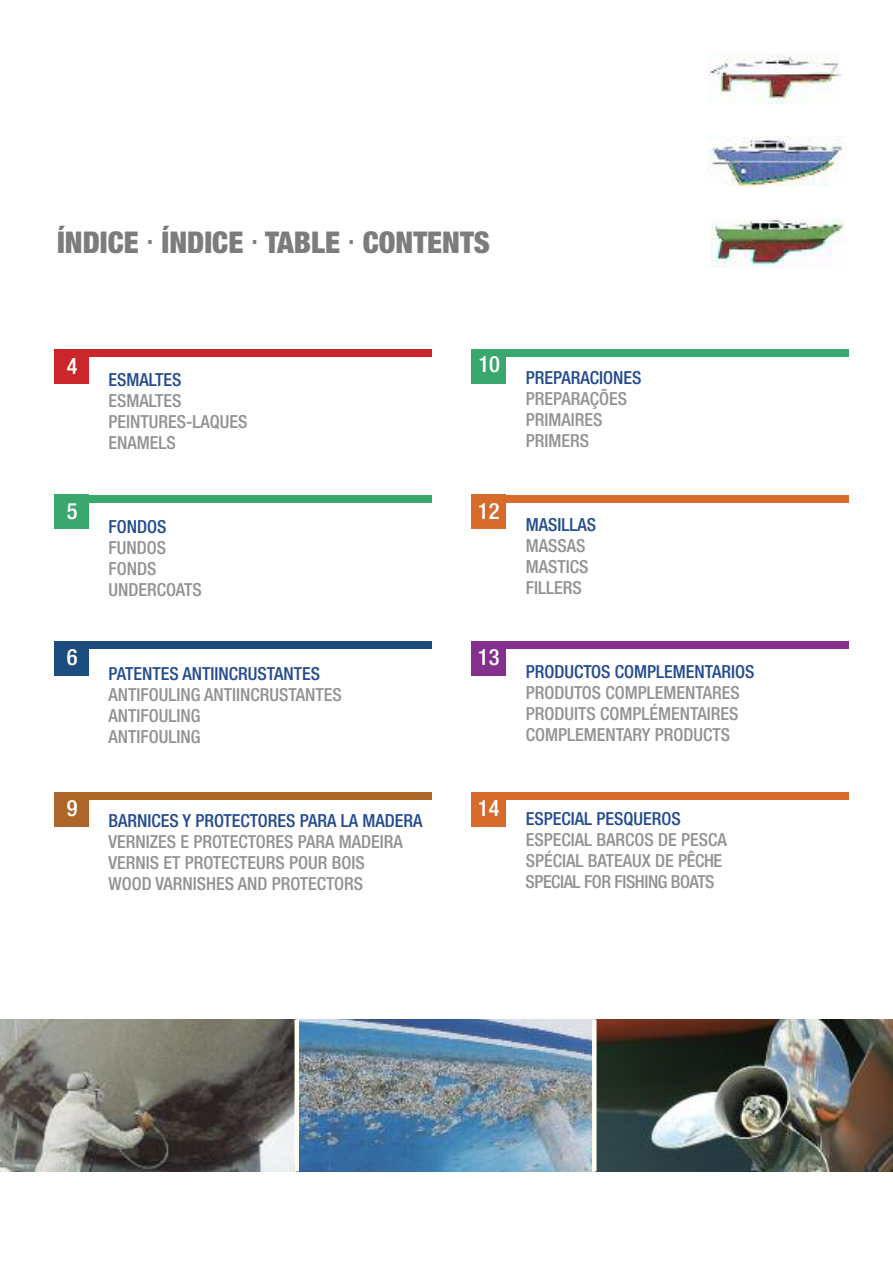
<style>
.page{position:relative;width:893px;height:1263px;background:#fff}
.page>*{position:absolute;margin:0;border:0;box-sizing:border-box;transform-origin:0 0}
.t1{font:900 condensed 30px "Helvetica Neue";color:#7d7c7d}
.t2{font:500 condensed 22.5px "Helvetica Neue LT Com";color:#fff}
.t3{font:500 condensed 18px/21px "Helvetica Neue LT Com";color:#939293}
.t4{font:500 condensed 18px "Helvetica Neue LT Com";color:#234b8e}
</style>
<div class="page">
<div style="left:55px;top:349px;width:34px;height:34px;background:#cb262a"></div>
<div style="left:87px;top:349px;width:345px;height:8px;background:#cb262a"></div>
<div style="left:87px;top:495px;width:345px;height:7px;background:#3aa76e"></div>
<div style="left:87px;top:641px;width:345px;height:7px;background:#1d4d7e"></div>
<div style="left:87px;top:792px;width:345px;height:7px;background:#ac6628"></div>
<div style="left:505px;top:349px;width:344px;height:8px;background:#3aa76e"></div>
<div style="left:505px;top:495px;width:344px;height:7px;background:#d66b2c"></div>
<div style="left:505px;top:641px;width:344px;height:7px;background:#86308d"></div>
<div style="left:505px;top:792px;width:344px;height:7px;background:#d66b2c"></div>
<div style="left:55px;top:495px;width:34px;height:34px;background:#3aa76e"></div>
<div style="left:55px;top:641px;width:34px;height:34px;background:#1d4d7e"></div>
<div style="left:55px;top:792px;width:34px;height:34px;background:#ac6628"></div>
<div style="left:472px;top:349px;width:34px;height:34px;background:#3aa76e"></div>
<div style="left:472px;top:495px;width:34px;height:34px;background:#d66b2c"></div>
<div style="left:472px;top:641px;width:34px;height:34px;background:#86308d"></div>
<div style="left:472px;top:792px;width:34px;height:34px;background:#d66b2c"></div>
<img style="left:0;top:1019px;width:893px;height:152px">
<img style="left:708px;top:54px;width:134px;height:50px">
<img style="left:707px;top:137px;width:139px;height:48px">
<img style="left:712px;top:219px;width:133px;height:48px">
<div style="left:294px;top:1019px;width:5px;height:152px;background:#fefdf2"></div>
<div style="left:592px;top:1019px;width:5px;height:152px;background:#fefdf2"></div>
<h1 class="t1" style="left:57px;top:218px;width:434px">ÍNDICE <sup>.</sup> ÍNDICE <sup>.</sup> TABLE <sup>.</sup> CONTENTS</h1>
<p class="t2" style="left:67px;top:353px;width:12px">4</p>
<p class="t4" style="left:108px;top:368px;width:75px">ESMALTES</p>
<p class="t3" style="left:108px;top:389px;width:140px">ESMALTES<br>PEINTURES-LAQUES<br>ENAMELS</p>
<p class="t2" style="left:478px;top:351px;width:23px">10</p>
<p class="t4" style="left:526px;top:367px;width:117px">PREPARACIONES</p>
<p class="t3" style="left:526px;top:388px;width:103px">PREPARAÇÕES<br>PRIMAIRES<br>PRIMERS</p>
<p class="t2" style="left:67px;top:497px;width:12px">5</p>
<p class="t4" style="left:108px;top:515px;width:60px">FONDOS</p>
<p class="t3" style="left:108px;top:536px;width:95px">FUNDOS<br>FONDS<br>UNDERCOATS</p>
<p class="t2" style="left:478px;top:497px;width:23px">12</p>
<p class="t4" style="left:526px;top:514px;width:72px">MASILLAS</p>
<p class="t3" style="left:526px;top:535px;width:64px">MASSAS<br>MASTICS<br>FILLERS</p>
<p class="t2" style="left:67px;top:644px;width:12px">6</p>
<p class="t4" style="left:108px;top:662px;width:213px">PATENTES ANTIINCRUSTANTES</p>
<p class="t3" style="left:108px;top:683px;width:235px">ANTIFOULING ANTIINCRUSTANTES<br>ANTIFOULING<br>ANTIFOULING</p>
<p class="t2" style="left:478px;top:643px;width:23px">13</p>
<p class="t4" style="left:526px;top:661px;width:230px">PRODUCTOS COMPLEMENTARIOS</p>
<p class="t3" style="left:526px;top:682px;width:216px;text-align:justify">PRODUTOS COMPLEMENTARES PRODUITS COMPLÉMENTAIRES COMPLEMENTARY PRODUCTS</p>
<p class="t2" style="left:67px;top:794px;width:12px">9</p>
<p class="t4" style="left:108px;top:809px;width:315px">BARNICES Y PROTECTORES PARA LA MADERA</p>
<p class="t3" style="left:108px;top:830px;width:296px">VERNIZES E PROTECTORES PARA MADEIRA<br>VERNIS ET PROTECTEURS POUR BOIS<br>WOOD VARNISHES AND PROTECTORS</p>
<p class="t2" style="left:478px;top:794px;width:23px">14</p>
<p class="t4" style="left:526px;top:808px;width:156px">ESPECIAL PESQUEROS</p>
<p class="t3" style="left:526px;top:829px;width:203px">ESPECIAL BARCOS DE PESCA<br>SPÉCIAL BATEAUX DE PÊCHE<br>SPECIAL FOR FISHING BOATS</p>
</div>
